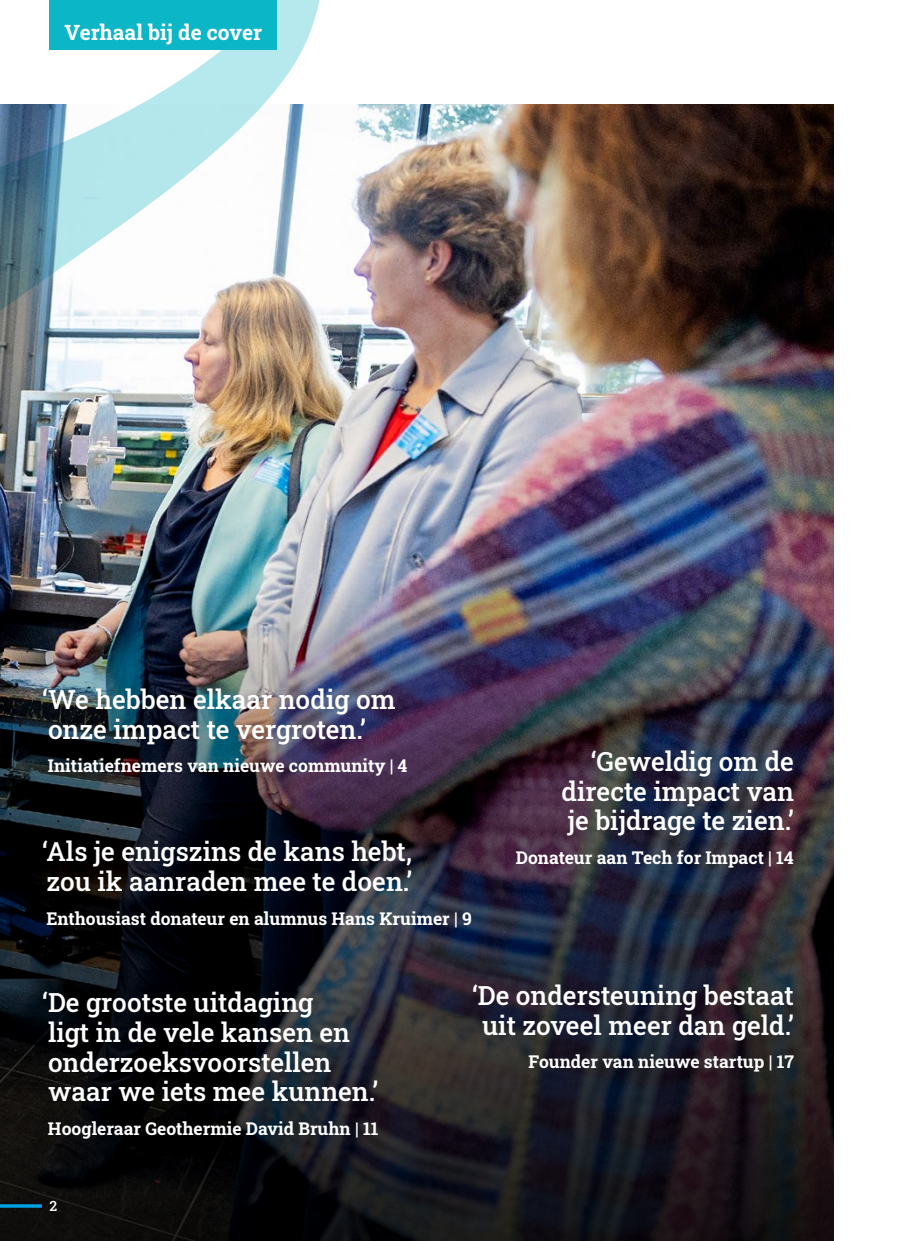
<style>
.page{position:relative;width:918px;height:1241px;background:#fff}
.page>*{position:absolute;margin:0;border:0;box-sizing:border-box;transform-origin:0 0}
.t1{font:26.25px/29.8px "Roboto Slab";color:#fff}
.t2{font:21px "Roboto Slab";color:#fff}
.t3{font:17.5px "Roboto Slab";color:#fff}
.t4{font:14px "Roboto Slab";color:#fff}
</style>
<div class="page">
<img style="left:328px;top:104px;width:505px;height:479px">
<img style="left:0;top:0;width:328px;height:583px">
<div style="left:50px;top:0;width:227px;height:50px;background:#0bb6c6"></div>
<img style="left:0;top:583px;width:833px;height:657px">
<svg style="left:0;top:1203px;width:42px;height:4px"></svg>
<p class="t2" style="left:64px;top:18px;width:199px">Verhaal bij de cover</p>
<p class="t1" style="left:42px;top:683px;width:355px">‘We hebben elkaar nodig om onze impact te vergroten.’</p>
<p class="t3" style="left:48px;top:753px;width:361px">Initiatiefnemers van nieuwe community | 4</p>
<p class="t1" style="left:561px;top:745px;width:234px;text-align:justify;text-indent:29px">‘Geweldig om de directe impact van je bijdrage te zien.’</p>
<p class="t3" style="left:516px;top:845px;width:279px">Donateur aan Tech for Impact | 14</p>
<p class="t1" style="left:42px;top:836px;width:371px">‘Als je enigszins de kans hebt, zou ik aanraden mee te doen.’</p>
<p class="t3" style="left:46px;top:906px;width:427px">Enthousiast donateur en alumnus Hans Kruimer | 9</p>
<p class="t1" style="left:42px;top:986px;width:337px">‘De grootste uitdaging<br>ligt in de vele kansen en onderzoeksvoorstellen waar we iets mee kunnen.’</p>
<p class="t3" style="left:48px;top:1116px;width:332px">Hoogleraar Geothermie David Bruhn | 11</p>
<p class="t4" style="left:50px;top:1196px;width:9px">2</p>
<p class="t1" style="left:472px;top:980px;width:323px;text-align:center">‘De ondersteuning bestaat uit zoveel meer dan geld.’</p>
<p class="t3" style="left:528px;top:1049px;width:267px">Founder van nieuwe startup | 17</p>
</div>
